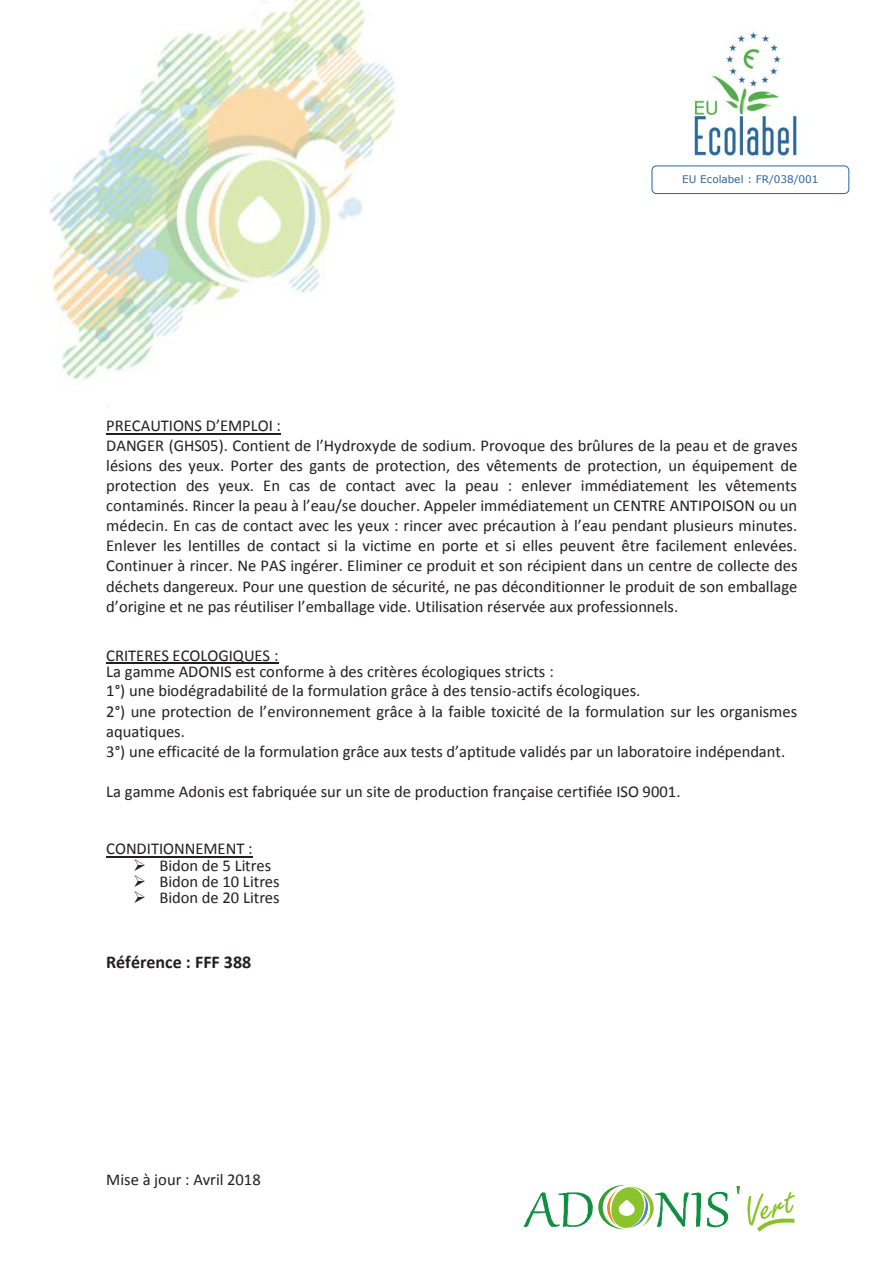
<style>
.page{position:relative;width:893px;height:1263px;background:#fff}
.page>*{position:absolute;margin:0;border:0;box-sizing:border-box;transform-origin:0 0}
.t1{font:700 18px "Calibri";color:#231f20}
.t2{font:16.5px/20.1px "Calibri";color:#231f20}
.t3{font:10.5px "Verdana";letter-spacing:.005em;color:#2a639b}
</style>
<div class="page">
<svg style="left:523px;top:1185px;width:178px;height:44px"></svg>
<svg style="left:707px;top:1192px;width:21px;height:35px"></svg>
<svg style="left:736px;top:1186px;width:4px;height:8px"></svg>
<svg style="left:747px;top:1192px;width:48px;height:40px"></svg>
<img style="left:40px;top:0;width:357px;height:380px">
<img style="left:693px;top:32px;width:106px;height:127px">
<hr style="left:106px;top:433px;width:175px;height:1px;background:#231f20">
<hr style="left:106px;top:663px;width:172px;height:1px;background:#231f20">
<hr style="left:106px;top:856px;width:146px;height:1px;background:#231f20">
<div style="left:652px;top:166px;width:197px;height:28px;border:1px solid #2a639b;border-radius:5px"></div>
<p class="t3" style="left:682px;top:172px;width:138px">EU Ecolabel : FR/038/001</p>
<p class="t2" style="left:106px;top:416px;width:693px">PRECAUTIONS D’EMPLOI :<br>DANGER (GHS05). Contient de l’Hydroxyde de sodium. Provoque des brûlures de la peau et de graves lésions des yeux. Porter des gants de protection, des vêtements de protection, un équipement de protection des yeux. En cas de contact avec la peau : enlever immédiatement les vêtements contaminés. Rincer la peau à l’eau/se doucher. Appeler immédiatement un CENTRE ANTIPOISON ou un médecin. En cas de contact avec les yeux : rincer avec précaution à l’eau pendant plusieurs minutes.<br>Enlever les lentilles de contact si la victime en porte et si elles peuvent être facilement enlevées.<br>Continuer à rincer. Ne PAS ingérer. Eliminer ce produit et son récipient dans un centre de collecte des déchets dangereux. Pour une question de sécurité, ne pas déconditionner le produit de son emballage d’origine et ne pas réutiliser l’emballage vide. Utilisation réservée aux professionnels.</p>
<p class="t2" style="left:106px;top:647px;width:449px;line-height:16.2px">CRITERES ECOLOGIQUES :<br>La gamme ADONIS est conforme à des critères écologiques stricts :</p>
<p class="t2" style="left:106px;top:681px;width:692px">1°) une biodégradabilité de la formulation grâce à des tensio-actifs écologiques.<br>2°) une protection de l’environnement grâce à la faible toxicité de la formulation sur les organismes aquatiques.<br>3°) une efficacité de la formulation grâce aux tests d’aptitude validés par un laboratoire indépendant.</p>
<p class="t2" style="left:106px;top:782px;width:576px">La gamme Adonis est fabriquée sur un site de production française certifiée ISO 9001.</p>
<p class="t2" style="left:106px;top:839px;width:148px">CONDITIONNEMENT :</p>
<p class="t2" style="left:133px;top:855px;width:140px">➢ Bidon de 5 Litres</p>
<p class="t2" style="left:133px;top:871px;width:148px">➢ Bidon de 10 Litres</p>
<p class="t2" style="left:133px;top:887px;width:148px">➢ Bidon de 20 Litres</p>
<p class="t1" style="left:106px;top:950px;width:147px">Référence : FFF 388</p>
<p class="t2" style="left:106px;top:1170px;width:156px">Mise à jour : Avril 2018</p>
</div>
